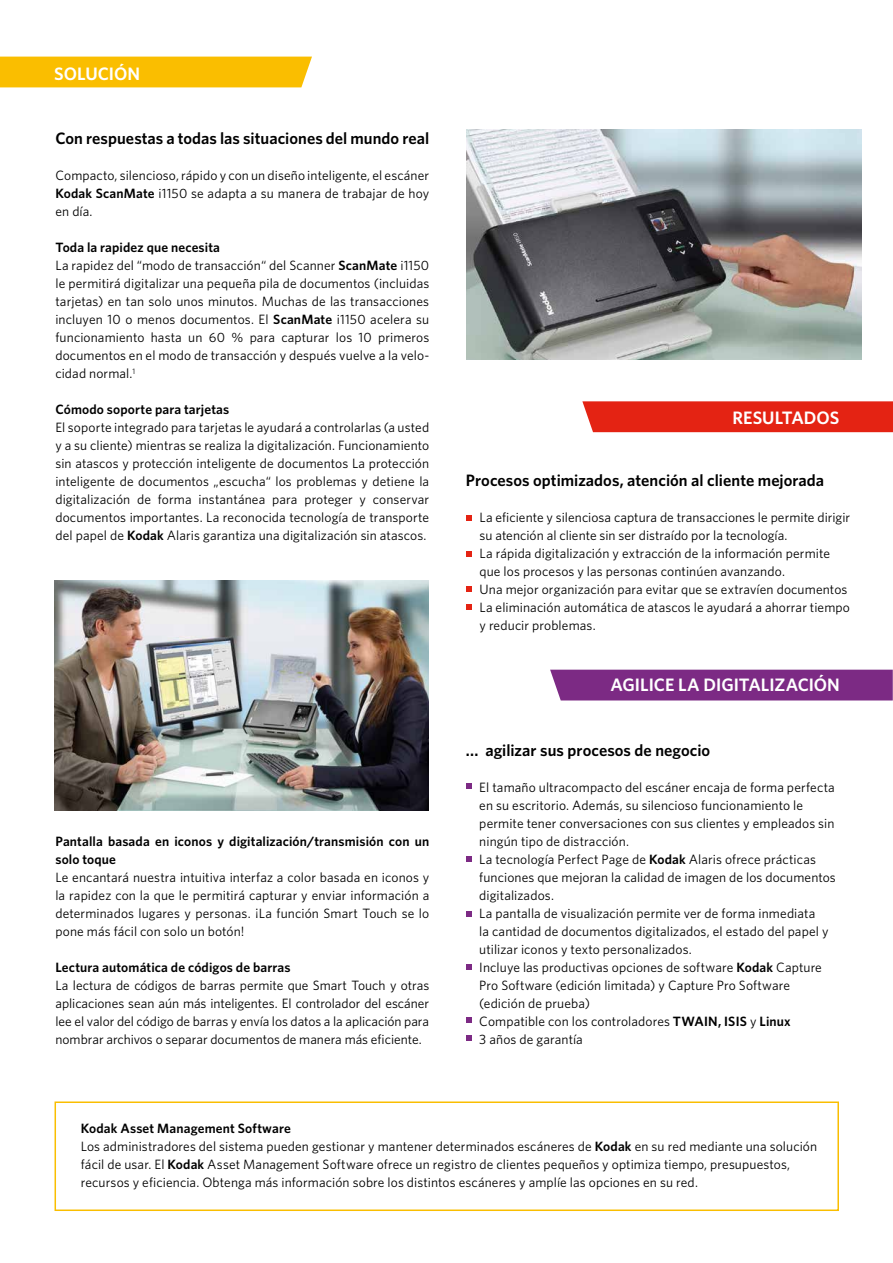
<style>
.page{position:relative;width:893px;height:1263px;background:#fff}
.page>*{position:absolute;margin:0;border:0;box-sizing:border-box;transform-origin:0 0}
.t1{font:600 18px "Whitney K";color:#fff}
.t2{font:600 16.5px "Whitney K";color:#000}
.t3{font:13.5px/18px "Whitney K";letter-spacing:.01em;color:#000;text-align:justify}
.t4{font:600 13.5px/18px "Whitney K";letter-spacing:.01em;color:#000}
.s1{font-weight:600}
</style>
<div class="page">
<div style="left:0;top:57px;width:312px;height:30px;background:#fabe00"></div>
<div style="left:582px;top:401px;width:311px;height:31px;background:#e42313"></div>
<div style="left:550px;top:670px;width:343px;height:30px;background:#7c2a84"></div>
<div style="left:55px;top:1101px;width:784px;height:110px;border:2px solid #fabe00"></div>
<svg style="left:466px;top:783px;width:5px;height:6px"></svg>
<svg style="left:466px;top:857px;width:5px;height:5px"></svg>
<svg style="left:466px;top:911px;width:5px;height:5px"></svg>
<svg style="left:466px;top:964px;width:5px;height:5px"></svg>
<svg style="left:466px;top:1017px;width:5px;height:5px"></svg>
<svg style="left:466px;top:1035px;width:5px;height:5px"></svg>
<svg style="left:466px;top:516px;width:5px;height:5px"></svg>
<svg style="left:466px;top:552px;width:5px;height:5px"></svg>
<svg style="left:466px;top:587px;width:5px;height:5px"></svg>
<svg style="left:466px;top:605px;width:5px;height:5px"></svg>
<img style="left:54px;top:580px;width:374px;height:231px">
<img style="left:466px;top:129px;width:395px;height:230px">
<h1 class="t1" style="left:54px;top:62px;width:87px">SOLUCIÓN</h1>
<p class="t2" style="left:55px;top:128px;width:375px">Con respuestas a todas las situaciones del mundo real</p>
<p class="t3" style="left:55px;top:166px;width:375px">Compacto, silencioso, rápido y con un diseño inteligente, el escáner <span class="s1">Kodak ScanMate</span> i1150 se adapta a su manera de trabajar de hoy en día.</p>
<p class="t3" style="left:55px;top:238px;width:375px;text-align:left"><span class="s1">Toda la rapidez que necesita<br></span>La rapidez del “modo de transacción“ del Scanner <span class="s1">ScanMate</span> i1150 le permitirá digitalizar una pequeña pila de documentos (incluidas tarjetas) en tan solo unos minutos. Muchas de las transacciones incluyen 10 o menos documentos. El <span class="s1">ScanMate</span> i1150 acelera su funcionamiento hasta un 60 % para capturar los 10 primeros documentos en el modo de transacción y después vuelve a la velo&shy;cidad normal.<sup>1</sup></p>
<p class="t4" style="left:55px;top:400px;width:175px">Cómodo soporte para tarjetas</p>
<p class="t3" style="left:55px;top:418px;width:375px">El soporte integrado para tarjetas le ayudará a controlarlas (a usted y a su cliente) mientras se realiza la digitalización. Funcionamiento sin atascos y protección inteligente de documentos La protección inteligente de documentos „escucha“ los problemas y detiene la digitalización de forma instantánea para proteger y conservar documentos importantes. La reconocida tecnología de transporte del papel de <span class="s1">Kodak</span> Alaris garantiza una digitalización sin atascos.</p>
<p class="t4" style="left:55px;top:832px;width:375px">Pantalla basada en iconos y digitalización/transmisión con un solo toque</p>
<p class="t3" style="left:55px;top:868px;width:375px">Le encantará nuestra intuitiva interfaz a color basada en iconos y la rapidez con la que le permitirá capturar y enviar información a determinados lugares y personas. ¡La función Smart Touch se lo pone más fácil con solo un botón!</p>
<p class="t4" style="left:55px;top:958px;width:237px">Lectura automática de códigos de barras</p>
<p class="t3" style="left:55px;top:976px;width:375px">La lectura de códigos de barras permite que Smart Touch y otras aplicaciones sean aún más inteligentes. El controlador del escáner lee el valor del código de barras y envía los datos a la aplicación para nombrar archivos o separar documentos de manera más eficiente.</p>
<h1 class="t1" style="left:732px;top:405px;width:108px">RESULTADOS</h1>
<p class="t2" style="left:466px;top:469px;width:360px">Procesos optimizados, atención al cliente mejorada</p>
<p class="t3" style="left:479px;top:508px;width:372px;text-align:left">La eficiente y silenciosa captura de transacciones le permite dirigir su atención al cliente sin ser distraído por la tecnología.<br>La rápida digitalización y extracción de la información permite que los procesos y las personas continúen avanzando.<br>Una mejor organización para evitar que se extravíen documentos La eliminación automática de atascos le ayudará a ahorrar tiempo y reducir problemas.</p>
<h1 class="t1" style="left:610px;top:673px;width:231px">AGILICE LA DIGITALIZACIÓN</h1>
<p class="t2" style="left:466px;top:739px;width:246px">... agilizar sus procesos de negocio</p>
<p class="t3" style="left:479px;top:778px;width:358px;text-align:left">El tamaño ultracompacto del escáner encaja de forma perfecta en su escritorio. Además, su silencioso funcionamiento le permite tener conversaciones con sus clientes y empleados sin ningún tipo de distracción.<br>La tecnología Perfect Page de <span class="s1">Kodak</span> Alaris ofrece prácticas funciones que mejoran la calidad de imagen de los documentos digitalizados.<br>La pantalla de visualización permite ver de forma inmediata<br>la cantidad de documentos digitalizados, el estado del papel y utilizar iconos y texto personalizados.<br>Incluye las productivas opciones de software <span class="s1">Kodak</span> Capture Pro Software (edición limitada) y Capture Pro Software (edición de prueba)<br>Compatible con los controladores <span class="s1">TWAIN, ISIS</span> y <span class="s1">Linux<br></span>3 años de garantía</p>
<p class="t3" style="left:81px;top:1119px;width:738px;text-align:left"><span class="s1">Kodak Asset Management Software<br></span>Los administradores del sistema pueden gestionar y mantener determinados escáneres de <span class="s1">Kodak</span> en su red mediante una solución fácil de usar. El <span class="s1">Kodak</span> Asset Management Software ofrece un registro de clientes pequeños y optimiza tiempo, presupuestos, recursos y eficiencia. Obtenga más información sobre los distintos escáneres y amplíe las opciones en su red.</p>
</div>
